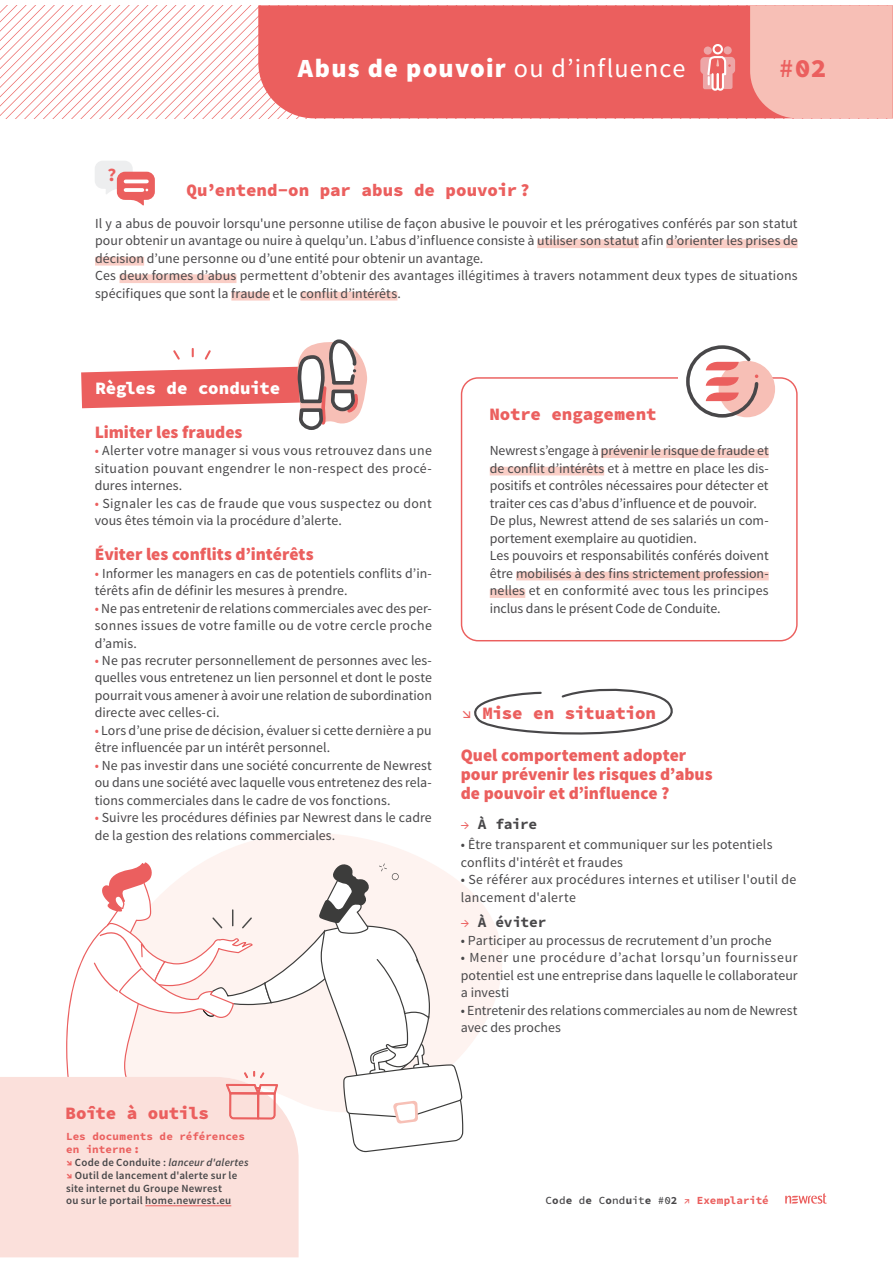
<style>
.page{position:relative;width:893px;height:1263px;background:#fff}
.page>*{position:absolute;margin:0;border:0;box-sizing:border-box;transform-origin:0 0}
.t1{font:900 26.25px "Source Sans Pro";letter-spacing:.05em;color:#fff}
.t2{font:26.25px "Source Code Variable";color:#eb5f5e}
.t3{font:18.3px "Source Code Variable";color:#eb5f5e}
.t4{font:900 17.55px/18.9px "Source Sans Pro";color:#eb5f5e}
.t5{font:17.55px "Source Code Variable";letter-spacing:-.005em;color:#eb5f5e}
.t6{font:17.55px "Source Code Variable";letter-spacing:-.015em;color:#fff}
.t7{font:14.55px "Source Code Variable";letter-spacing:-.02em;color:#484749}
.t8{font:13.8px/17.5px "Source Sans Pro";letter-spacing:.005em;color:#484749}
.t9{font:13.8px/17.5px "Source Sans Pro";letter-spacing:.025em;color:#484749}
.t10{font:600 10.95px/12.6px "Source Sans Pro";letter-spacing:.02em;color:#484749}
.t11{font:10.95px/13px "Source Code Variable";letter-spacing:.01em;color:#eb5f5e}
.t12{font:10.95px "Source Code Variable";letter-spacing:.005em;color:#484749}
.s1{font-weight:400}
.s2{color:#eb5f5e}
.s3{font-family:"Source Code Variable";font-weight:400;color:#eb5f5e}
.s4{font-style:italic}
.s5{font-size:13.8px;color:#eb5f5e}
</style>
<div class="page">
<svg style="left:0;top:5px;width:258px;height:113px"></svg>
<svg style="left:463px;top:885px;width:39px;height:249px"></svg>
<div style="left:0;top:1077px;width:66px;height:180px;background:#fbe0db"></div>
<div style="left:258px;top:5px;width:492px;height:113px;background:#eb5f5e"></div>
<div style="left:750px;top:5px;width:143px;height:113px;background:#f7bfb6"></div>
<svg style="left:95px;top:161px;width:60px;height:45px"></svg>
<div style="left:461px;top:377px;width:336px;height:264px;border:1px solid #eb5f5e;border-radius:17px"></div>
<div style="left:678px;top:366px;width:85px;height:54px;background:#fff"></div>
<div style="left:718px;top:361px;width:57px;height:56px;background:#f7bfb6;border-radius:50%"></div>
<svg style="left:686px;top:345px;width:74px;height:73px"></svg>
<div style="left:704px;top:47px;width:8px;height:8px;background:#eda6a7;border-radius:50%"></div>
<div style="left:723px;top:46px;width:9px;height:8px;background:#eda6a7;border-radius:50%"></div>
<div style="left:712px;top:44px;width:11px;height:10px;border:2px solid #fff;border-radius:50%"></div>
<svg style="left:700px;top:57px;width:35px;height:35px"></svg>
<div style="left:601px;top:449px;width:168px;height:9px;background:#facec6"></div>
<div style="left:490px;top:467px;width:114px;height:9px;background:#facec6"></div>
<div style="left:516px;top:572px;width:253px;height:8px;background:#facec6"></div>
<div style="left:490px;top:589px;width:35px;height:9px;background:#facec6"></div>
<div style="left:537px;top:239px;width:102px;height:9px;background:#facec6"></div>
<div style="left:666px;top:239px;width:131px;height:9px;background:#facec6"></div>
<div style="left:95px;top:257px;width:49px;height:9px;background:#facec6"></div>
<div style="left:119px;top:274px;width:117px;height:9px;background:#facec6"></div>
<div style="left:231px;top:292px;width:39px;height:9px;background:#facec6"></div>
<div style="left:300px;top:292px;width:97px;height:9px;background:#facec6"></div>
<svg style="left:81px;top:339px;width:286px;height:91px"></svg>
<svg style="left:66px;top:833px;width:397px;height:425px"></svg>
<hr style="left:145px;top:1206px;width:86px;height:1px;background:#eb5f5e">
<svg style="left:474px;top:688px;width:199px;height:47px"></svg>
<svg style="left:785px;top:1193px;width:41px;height:11px"></svg>
<h2 class="t3" style="left:106px;top:169px;width:12px">?</h2>
<h1 class="t1" style="left:298px;top:58px;width:389px">Abus de pouvoir <span class="s1">ou d’influence</span></h1>
<p class="t5" style="left:186px;top:184px;width:345px">Qu’entend-on par abus de pouvoir ?</p>
<h1 class="t2" style="left:778px;top:53px;width:50px">#02</h1>
<p class="t8" style="left:95px;top:216px;width:704px">Il y a abus de pouvoir lorsqu'une personne utilise de façon abusive le pouvoir et les prérogatives conférés par son statut pour obtenir un avantage ou nuire à quelqu’un. L’abus d’influence consiste à utiliser son statut afin d’orienter les prises de décision d’une personne ou d’une entité pour obtenir un avantage.<br>Ces deux formes d’abus permettent d’obtenir des avantages illégitimes à travers notamment deux types de situations spécifiques que sont la fraude et le conflit d’intérêts.</p>
<p class="t6" style="left:96px;top:382px;width:186px">Règles de conduite</p>
<p class="t4" style="left:95px;top:424px;width:149px">Limiter les fraudes</p>
<p class="t8" style="left:95px;top:443px;width:339px;text-align:justify"><span class="s2">•</span> Alerter votre manager si vous vous retrouvez dans une situation pouvant engendrer le non-respect des procé&shy;dures internes.</p>
<p class="t8" style="left:95px;top:495px;width:339px"><span class="s2">•</span> Signaler les cas de fraude que vous suspectez ou dont vous êtes témoin via la procédure d’alerte.</p>
<p class="t4" style="left:95px;top:546px;width:220px">Éviter les conflits d’intérêts</p>
<p class="t8" style="left:95px;top:565px;width:339px"><span class="s2">•</span> Informer les managers en cas de potentiels conflits d’in&shy;térêts afin de définir les mesures à prendre.</p>
<p class="t8" style="left:95px;top:600px;width:339px;text-align:justify"><span class="s2">•</span> Ne pas entretenir de relations commerciales avec des per&shy;sonnes issues de votre famille ou de votre cercle proche d’amis.</p>
<p class="t8" style="left:95px;top:653px;width:339px;text-align:justify"><span class="s2">•</span> Ne pas recruter personnellement de personnes avec les&shy;quelles vous entretenez un lien personnel et dont le poste pourrait vous amener à avoir une relation de subordination directe avec celles-ci.</p>
<p class="t8" style="left:95px;top:723px;width:339px"><span class="s2">•</span> Lors d’une prise de décision, évaluer si cette dernière a pu être influencée par un intérêt personnel.</p>
<p class="t8" style="left:95px;top:758px;width:339px;text-align:justify"><span class="s2">•</span> Ne pas investir dans une société concurrente de Newrest ou dans une société avec laquelle vous entretenez des rela&shy;tions commerciales dans le cadre de vos fonctions.</p>
<p class="t8" style="left:95px;top:810px;width:339px"><span class="s2">•</span> Suivre les procédures définies par Newrest dans le cadre de la gestion des relations commerciales.</p>
<p class="t5" style="left:66px;top:1107px;width:145px">Boîte à outils</p>
<p class="t11" style="left:66px;top:1131px;width:180px">Les documents de références en interne :</p>
<p class="t10" style="left:66px;top:1157px;width:184px"><span class="s3">↘</span> Code de Conduite : <span class="s4">lanceur d'alertes </span><span class="s3">↘</span> Outil de lancement d'alerte sur le site internet du Groupe Newrest<br>ou sur le portail home.newrest.eu</p>
<p class="t5" style="left:489px;top:407px;width:169px">Notre engagement</p>
<p class="t8" style="left:490px;top:443px;width:280px">Newrest s’engage à prévenir le risque de fraude et de conflit d’intérêts et à mettre en place les dis&shy;positifs et contrôles nécessaires pour détecter et traiter ces cas d’abus d’influence et de pouvoir.<br>De plus, Newrest attend de ses salariés un com&shy;portement exemplaire au quotidien.<br>Les pouvoirs et responsabilités conférés doivent être mobilisés à des fins strictement profession&shy;nelles et en conformité avec tous les principes inclus dans le présent Code de Conduite.</p>
<p class="t5" style="left:461px;top:703px;width:196px">↘ Mise en situation</p>
<p class="t4" style="left:461px;top:747px;width:253px">Quel comportement adopter pour prévenir les risques d’abus de pouvoir et d’influence ?</p>
<p class="t7" style="left:461px;top:818px;width:78px"><span class="s5">→</span> À faire</p>
<p class="t8" style="left:461px;top:837px;width:313px">• Être transparent et communiquer sur les potentiels conflits d'intérêt et fraudes</p>
<p class="t9" style="left:461px;top:872px;width:337px">• Se référer aux procédures internes et utiliser l'outil de lancement d'alerte</p>
<p class="t7" style="left:461px;top:917px;width:87px"><span class="s5">→</span> À éviter</p>
<p class="t8" style="left:461px;top:933px;width:312px">• Participer au processus de recrutement d’un proche</p>
<p class="t8" style="left:461px;top:950px;width:338px;text-align:justify">• Mener une procédure d’achat lorsqu’un fournisseur potentiel est une entreprise dans laquelle le collaborateur a investi</p>
<p class="t8" style="left:461px;top:1003px;width:338px">• Entretenir des relations commerciales au nom de Newrest avec des proches</p>
<p class="t12" style="left:546px;top:1196px;width:225px">Code de Conduite #02 <span class="s2">↗ Exemplarité</span></p>
</div>
